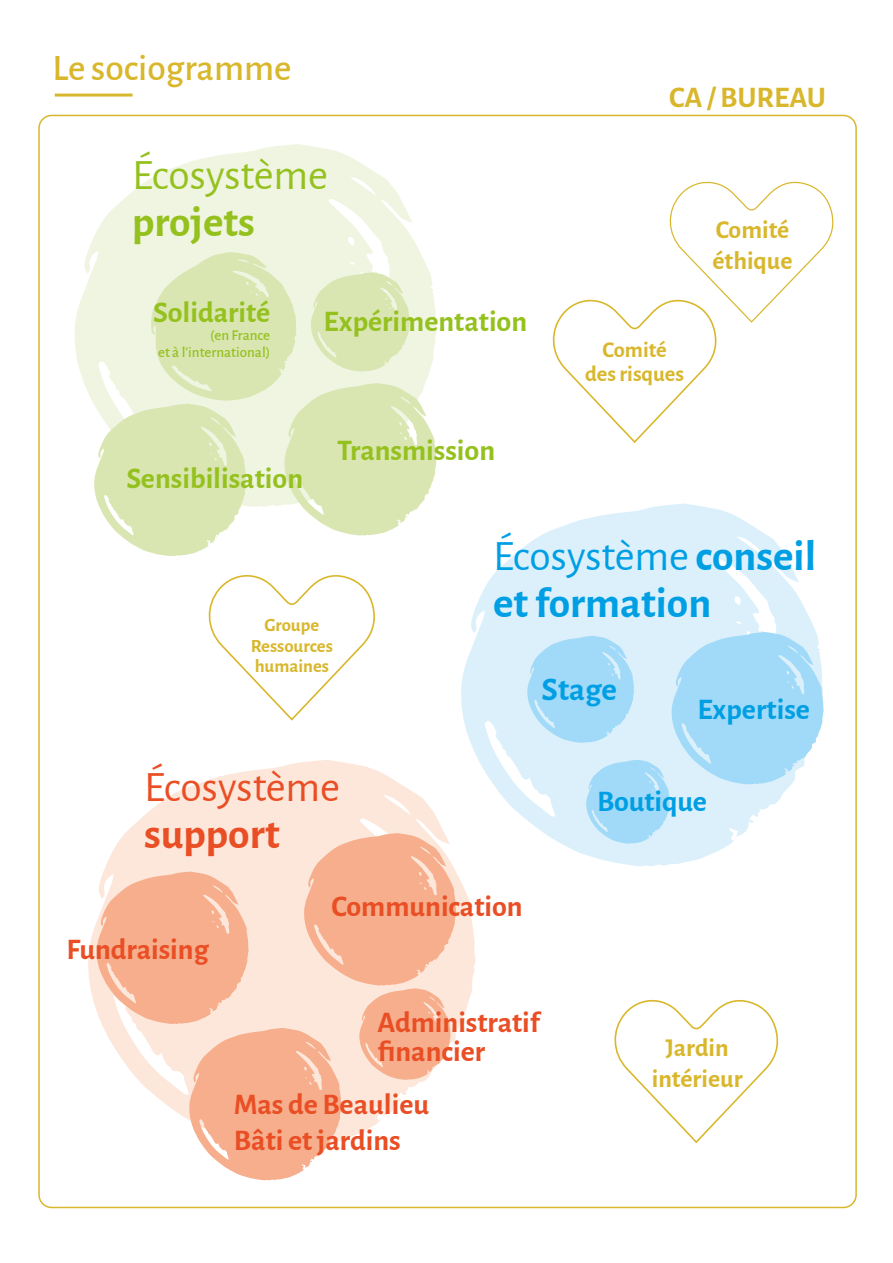
<style>
.page{position:relative;width:893px;height:1263px;background:#fff}
.page>*{position:absolute;margin:0;border:0;box-sizing:border-box;transform-origin:0 0}
.t1{font:700 43.5px/46.5px "Alegreya Sans";color:#009fe3}
.t2{font:43.5px "Alegreya Sans";color:#95c11f}
.t3{font:43.5px "Alegreya Sans";color:#e94e24}
.t4{font:700 43.5px "Alegreya Sans";color:#95c11f}
.t5{font:700 43.5px "Alegreya Sans";color:#e94e24}
.t6{font:500 37.5px "Alegreya Sans";color:#d9b72c}
.t7{font:700 33px "Alegreya Sans";color:#009fe3}
.t8{font:700 30px/36px "Alegreya Sans";color:#e94e24}
.t9{font:700 30px "Alegreya Sans";color:#95c11f}
.t10{font:700 30px "Alegreya Sans";color:#009fe3}
.t11{font:700 30px "Alegreya Sans";color:#d9b72c}
.t12{font:700 25.8px/30.9px "Alegreya Sans";color:#d9b72c;text-align:center}
.t13{font:700 22.5px/24.5px "Alegreya Sans";color:#d9b72c;text-align:center}
.t14{font:700 18.75px/20.9px "Alegreya Sans";color:#d9b72c;text-align:center}
.t15{font:500 15px/16.5px "Alegreya Sans";color:#95c11f;text-align:right}
.s1{font-weight:400}
</style>
<div class="page">
<hr style="left:55px;top:94px;width:78px;height:3px;background:#d9b72c">
<svg style="left:74px;top:144px;width:363px;height:320px;fill:#eff5e1"></svg>
<svg style="left:94px;top:252px;width:342px;height:304px;background:#e4edc9"></svg>
<svg style="left:461px;top:503px;width:355px;height:363px;fill:#dcf0fc"></svg>
<svg style="left:527px;top:632px;width:297px;height:212px;background:#c1e6fa"></svg>
<svg style="left:88px;top:760px;width:388px;height:271px;fill:#fce7da"></svg>
<svg style="left:96px;top:833px;width:360px;height:347px"></svg>
<svg style="left:614px;top:999px;width:165px;height:145px"></svg>
<svg style="left:552px;top:181px;width:282px;height:262px"></svg>
<svg style="left:208px;top:575px;width:167px;height:146px"></svg>
<p class="t6" style="left:53px;top:41px;width:240px">Le sociogramme</p>
<h1 class="t2" style="left:132px;top:146px;width:197px">Écosystème</h1>
<h1 class="t4" style="left:132px;top:190px;width:124px">projets</h1>
<p class="t9" style="left:153px;top:291px;width:118px">Solidarité</p>
<p class="t15" style="left:158px;top:326px;width:114px">(en France<br>et à l’international)</p>
<p class="t9" style="left:324px;top:299px;width:205px">Expérimentation</p>
<p class="t9" style="left:126px;top:456px;width:178px">Sensibilisation</p>
<p class="t9" style="left:337px;top:429px;width:160px">Transmission</p>
<p class="t11" style="left:669px;top:76px;width:158px">CA / BUREAU</p>
<p class="t13" style="left:585px;top:336px;width:101px">Comité des risques</p>
<p class="t12" style="left:712px;top:212px;width:82px;text-align:left">Comité éthique</p>
<p class="t14" style="left:251px;top:613px;width:84px">Groupe<br>Ressources humaines</p>
<h1 class="t3" style="left:144px;top:758px;width:197px">Écosystème</h1>
<h1 class="t5" style="left:144px;top:802px;width:137px">support</h1>
<h1 class="t1" style="left:493px;top:530px;width:325px"><span class="s1">Écosystème</span> conseil et formation</h1>
<p class="t7" style="left:542px;top:665px;width:77px">Stage</p>
<p class="t10" style="left:697px;top:687px;width:114px">Expertise</p>
<p class="t10" style="left:597px;top:779px;width:112px">Boutique</p>
<p class="t8" style="left:66px;top:929px;width:144px">Fundraising</p>
<p class="t8" style="left:331px;top:887px;width:193px">Communication</p>
<p class="t8" style="left:378px;top:1006px;width:164px;line-height:28.5px">Administratif financier</p>
<p class="t8" style="left:234px;top:1085px;width:197px">Mas de Beaulieu<br>Bâti et jardins</p>
<p class="t12" style="left:652px;top:1031px;width:92px">Jardin intérieur</p>
</div>
